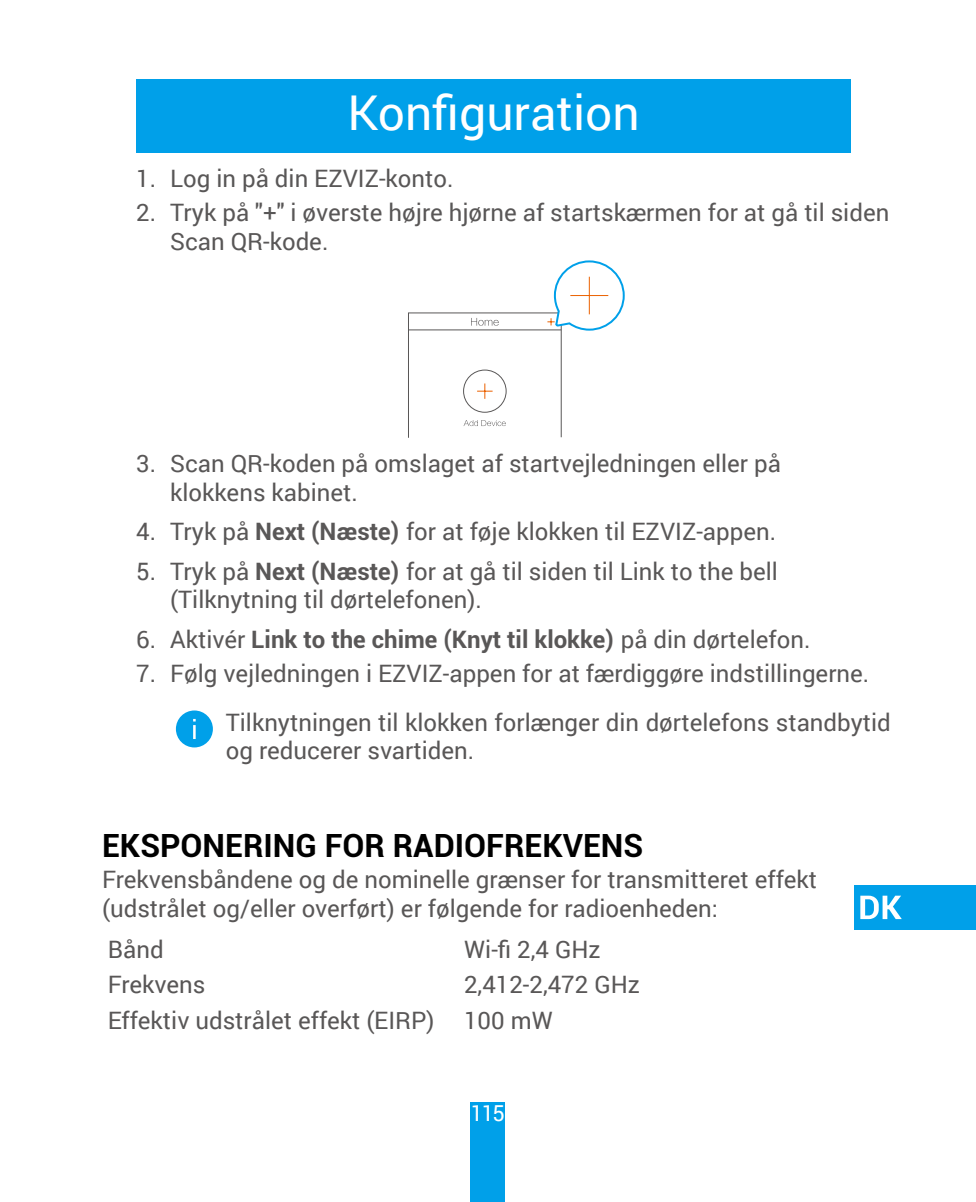
<style>
.page{position:relative;width:976px;height:1202px;background:#fff}
.page>*{position:absolute;margin:0;border:0;box-sizing:border-box;transform-origin:0 0}
.t1{font:48px "Roboto";color:#fff}
.t2{font:700 32px "Roboto";color:#000}
.t3{font:24px/28.8px "Roboto";color:#595757}
.t4{font:700 24px "Roboto";color:#595757}
.t5{font:22px "Roboto";color:#fff}
.s1{font-weight:700}
.s2{font-weight:400}
</style>
<div class="page">
<div style="left:471px;top:1102px;width:34px;height:100px;background:#00a0e9"></div>
<div style="left:854px;top:885px;width:121px;height:44px;background:#00a0e9"></div>
<svg style="left:860px;top:896px;width:41px;height:23px"></svg>
<div style="left:136px;top:79px;width:714px;height:74px;background:#00a0e9"></div>
<svg style="left:463px;top:420px;width:42px;height:6px"></svg>
<svg style="left:477px;top:383px;width:15px;height:16px"></svg>
<div style="left:463px;top:370px;width:43px;height:43px;border:1px solid #595757;border-radius:50%"></div>
<svg style="left:408px;top:260px;width:217px;height:72px"></svg>
<hr style="left:570px;top:295px;width:38px;height:1px;background:#eb6100">
<hr style="left:588px;top:277px;width:1px;height:37px;background:#eb6100">
<hr style="left:408px;top:329px;width:153px;height:2px;background:#595757">
<div style="left:176px;top:710px;width:37px;height:37px;background:#00a0e9;border-radius:50%"></div>
<hr style="left:193px;top:725px;width:3px;height:14px;background:#fff">
<h1 class="t1" style="left:347px;top:79px;width:294px">Konfiguration</h1>
<p class="t3" style="left:136px;top:163px;width:319px">1. Log in på din EZVIZ-konto.</p>
<p class="t3" style="left:170px;top:197px;width:720px;text-indent:-34px">2. Tryk på "+" i øverste højre hjørne af startskærmen for at gå til siden<br>Scan QR-kode.</p>
<p class="t3" style="left:170px;top:448px;width:612px;text-indent:-34px">3. Scan QR-koden på omslaget af startvejledningen eller på klokkens kabinet.</p>
<p class="t3" style="left:136px;top:516px;width:641px">4. Tryk på <span class="s1">Next (Næste)</span> for at føje klokken til EZVIZ-appen.</p>
<p class="t3" style="left:170px;top:556px;width:609px;text-indent:-34px">5. Tryk på <span class="s1">Next (Næste)</span> for at gå til siden til Link to the bell (Tilknytning til dørtelefonen).</p>
<p class="t4" style="left:136px;top:622px;width:675px"><span class="s2">6. Aktivér</span> Link to the chime (Knyt til klokke) <span class="s2">på din dørtelefon.</span></p>
<p class="t3" style="left:226px;top:648px;width:666px;line-height:48.8px;text-indent:-90px">7. Følg vejledningen i EZVIZ-appen for at færdiggøre indstillingerne.<br>Tilknytningen til klokken forlænger din dørtelefons standbytid</p>
<p class="t3" style="left:226px;top:735px;width:250px">og reducerer svartiden.</p>
<h2 class="t2" style="left:102px;top:823px;width:542px">EKSPONERING FOR RADIOFREKVENS</h2>
<p class="t3" style="left:102px;top:864px;width:716px">Frekvensbåndene og de nominelle grænser for transmitteret effekt (udstrålet og/eller overført) er følgende for radioenheden:</p>
<p class="t3" style="left:108px;top:934px;width:57px">Bånd</p>
<p class="t3" style="left:464px;top:934px;width:138px">Wi-fi 2,4 GHz</p>
<p class="t3" style="left:108px;top:969px;width:99px">Frekvens</p>
<p class="t3" style="left:108px;top:966px;width:533px;line-height:35.2px;text-indent:356px">2,412-2,472 GHz<br>Effektiv udstrålet effekt (EIRP) 100 mW</p>
<p class="t5" style="left:471px;top:1098px;width:36px">115</p>
</div>
